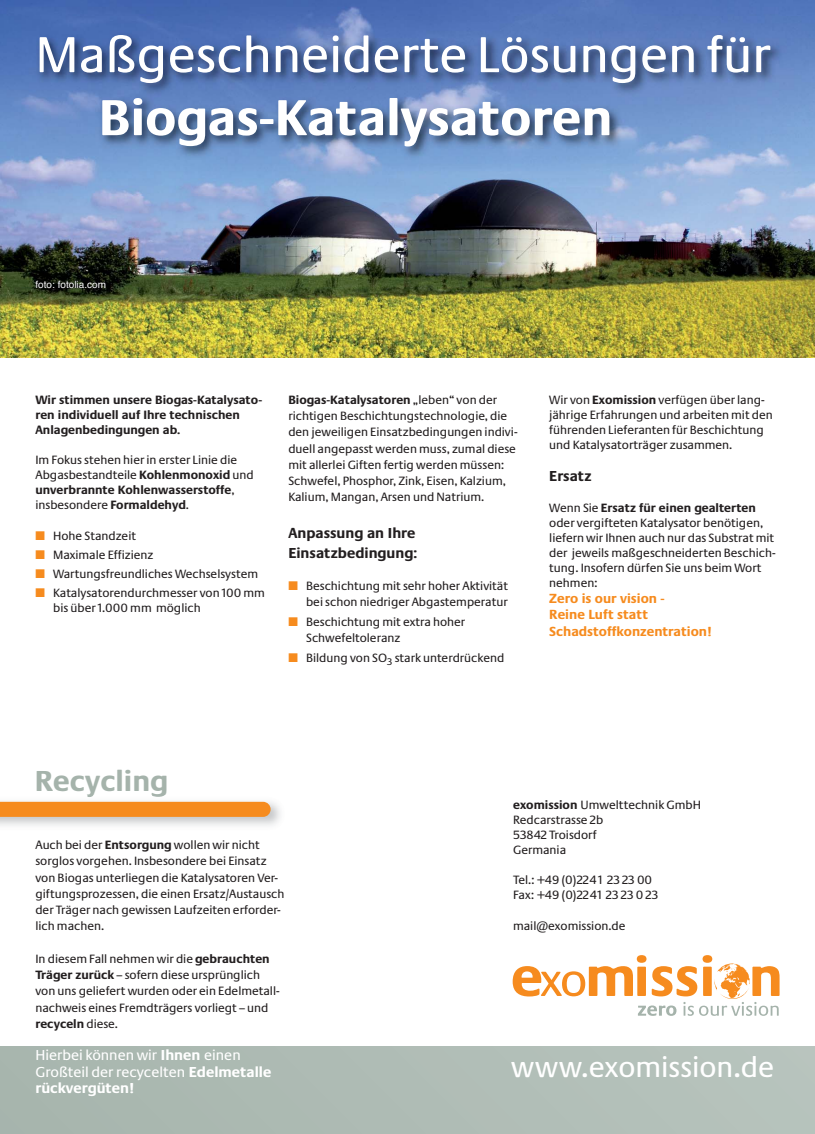
<style>
.page{position:relative;width:815px;height:1134px;background:#fff}
.page>*{position:absolute;margin:0;border:0;box-sizing:border-box;transform-origin:0 0}
.t1{font:52.5px "Neue Praxis";color:#fff}
.t2{font:700 52.5px "Neue Praxis";color:#fff}
.t3{font:30px "Neue Praxis";color:#fff}
.t4{font:700 30px "Neue Praxis";color:#a5b3ab}
.t5{font:15px/16.2px "Neue Praxis";color:#fff}
.t6{font:700 15px/20px "Neue Praxis";color:#231f20}
.t7{font:700 13.75px/16.5px "Neue Praxis";color:#f68b1e}
.t8{font:12.5px/16.2px "Neue Praxis";color:#231f20}
.t9{font:700 12.5px/15px "Neue Praxis";color:#231f20}
.t10{font:10px "Helvetica";color:#fff}
.s1{font-weight:700}
.s2{color:#f68b1e}
</style>
<div class="page">
<div style="left:0;top:1046px;width:815px;height:88px;background:#afbcb5"></div>
<svg style="left:513px;top:955px;width:267px;height:61px"></svg>
<img style="left:0;top:0;width:815px;height:358px">
<img style="left:87px;top:796px;width:76px;height:1px">
<svg style="left:0;top:802px;width:271px;height:15px;background:#f58c20"></svg>
<img style="left:0;top:17px;width:815px;height:179px">
<h1 class="t1" style="left:35px;top:35px;width:737px">Maßgeschneiderte Lösungen für</h1>
<h1 class="t2" style="left:99px;top:98px;width:515px">Biogas-Katalysatoren</h1>
<p class="t10" style="left:35px;top:281px;width:72px">foto: fotolia.com</p>
<p class="t9" style="left:35px;top:393px;width:228px">Wir stimmen unsere Biogas-Katalysato&shy;ren individuell auf Ihre technischen<br>Anlagenbedingungen ab.</p>
<p class="t8" style="left:35px;top:453px;width:220px;line-height:15px">Im Fokus stehen hier in erster Linie die Abgasbestandteile <span class="s1">Kohlenmonoxid</span> und <span class="s1">unverbrannte Kohlenwasserstoffe</span>, insbesondere <span class="s1">Formaldehyd</span>.</p>
<p class="t8" style="left:35px;top:528px;width:102px"><span class="s2">■</span> Hohe Standzeit</p>
<p class="t8" style="left:35px;top:548px;width:120px"><span class="s2">■</span> Maximale Effizienz</p>
<p class="t8" style="left:35px;top:567px;width:224px"><span class="s2">■</span> Wartungsfreundliches Wechselsystem</p>
<p class="t8" style="left:53px;top:587px;width:213px;line-height:15px;text-indent:-18px"><span class="s2">■</span> Katalysatorendurchmesser von 100 mm bis über 1.000 mm möglich</p>
<p class="t8" style="left:288px;top:393px;width:231px"><span class="s1">Biogas-Katalysatoren</span> „leben“ von der richtigen Beschichtungstechnologie, die den jeweiligen Einsatzbedingungen indivi&shy;duell angepasst werden muss, zumal diese mit allerlei Giften fertig werden müssen:<br>Schwefel, Phosphor, Zink, Eisen, Kalzium, Kalium, Mangan, Arsen und Natrium.</p>
<p class="t6" style="left:288px;top:524px;width:131px">Anpassung an Ihre<br>Einsatzbedingung:</p>
<p class="t8" style="left:288px;top:579px;width:221px;text-align:right"><span class="s2">■</span> Beschichtung mit sehr hoher Aktivität bei schon niedriger Abgastemperatur</p>
<p class="t8" style="left:306px;top:615px;width:161px;text-indent:-18px"><span class="s2">■</span> Beschichtung mit extra hoher<br>Schwefeltoleranz</p>
<p class="t8" style="left:288px;top:651px;width:217px"><span class="s2">■</span> Bildung von SO<sub>3</sub> stark unterdrückend</p>
<p class="t8" style="left:549px;top:393px;width:225px;line-height:15px">Wir von <span class="s1">Exomission</span> verfügen über lang&shy;jährige Erfahrungen und arbeiten mit den führenden Lieferanten für Beschichtung und Katalysatorträger zusammen.</p>
<p class="t6" style="left:549px;top:467px;width:44px">Ersatz</p>
<p class="t8" style="left:549px;top:501px;width:228px;line-height:15px">Wenn Sie <span class="s1">Ersatz für einen gealterten </span>oder vergifteten Katalysator benötigen, liefern wir Ihnen auch nur das Substrat mit der jeweils maßgeschneiderten Beschich&shy;tung. Insofern dürfen Sie uns beim Wort nehmen:</p>
<p class="t7" style="left:549px;top:591px;width:164px">Zero is our vision -<br>Reine Luft statt<br>Schadstoffkonzentration!</p>
<h2 class="t4" style="left:35px;top:769px;width:135px">Recycling</h2>
<p class="t8" style="left:35px;top:838px;width:251px">Auch bei der <span class="s1">Entsorgung</span> wollen wir nicht sorglos vorgehen. Insbesondere bei Einsatz von Biogas unterliegen die Katalysatoren Ver&shy;giftungsprozessen, die einen Ersatz/Austausch der Träger nach gewissen Laufzeiten erforder&shy;lich machen.</p>
<p class="t8" style="left:35px;top:952px;width:246px">In diesem Fall nehmen wir die <span class="s1">gebrauchten Träger zurück</span> – sofern diese ursprünglich von uns geliefert wurden oder ein Edelmetall&shy;nachweis eines Fremdträgers vorliegt – und <span class="s1">recyceln</span> diese.</p>
<p class="t5" style="left:35px;top:1049px;width:238px">Hierbei können wir <span class="s1">Ihnen</span> einen<br>Großteil der recycelten <span class="s1">Edelmetalle rückvergüten!</span></p>
<p class="t8" style="left:513px;top:799px;width:189px;line-height:15px"><span class="s1">exomission</span> Umwelttechnik GmbH<br>Redcarstrasse 2b<br>53842 Troisdorf<br>Germania</p>
<p class="t8" style="left:513px;top:874px;width:147px;line-height:15px">Tel.: +49 (0)2241 23 23 00<br>Fax: +49 (0)2241 23 23 0 23</p>
<p class="t8" style="left:513px;top:918px;width:114px">mail@exomission.de</p>
<h2 class="t3" style="left:511px;top:1056px;width:265px">www.exomission.de</h2>
</div>
